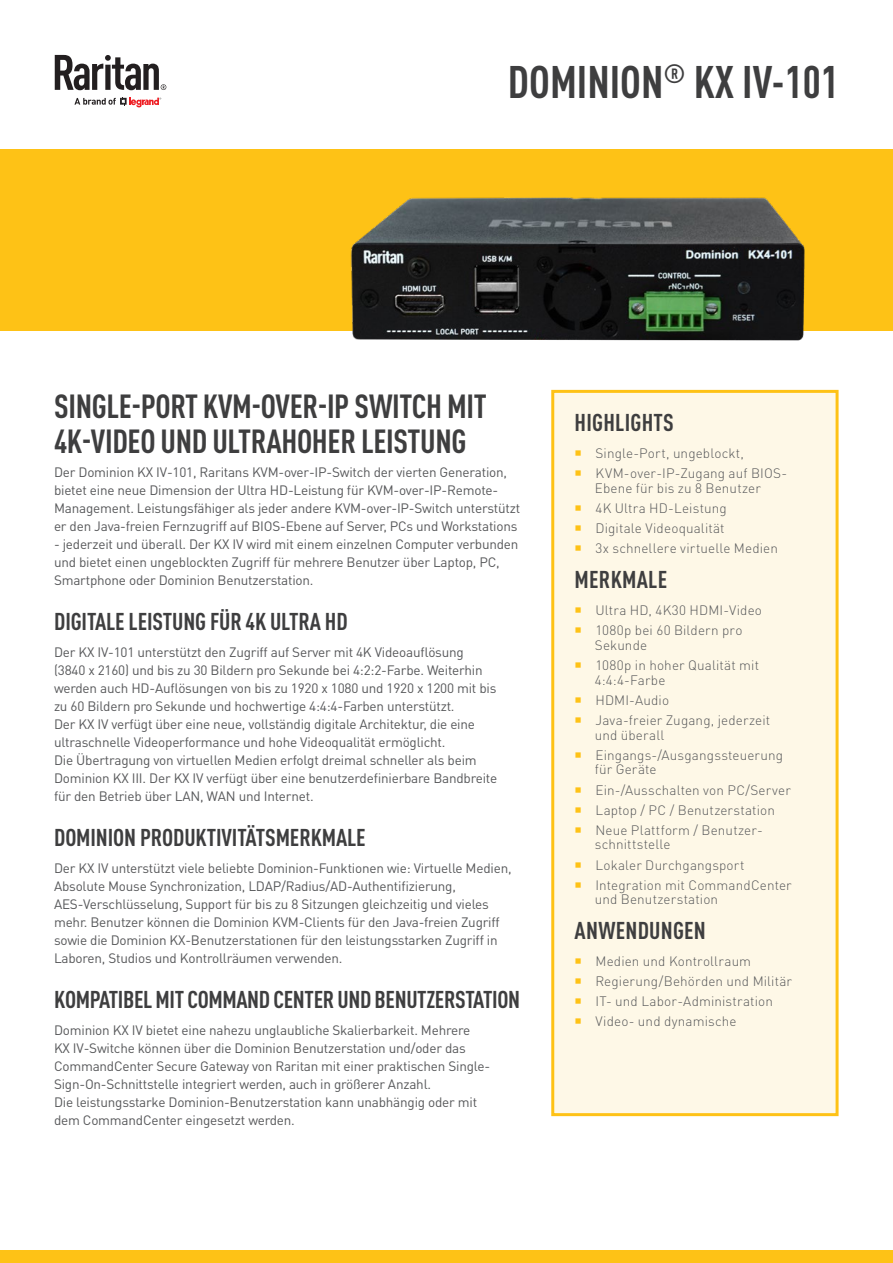
<style>
.page{position:relative;width:893px;height:1263px;background:#fff}
.page>*{position:absolute;margin:0;border:0;box-sizing:border-box;transform-origin:0 0}
.Header__banner__Con{font:700 condensed 45px "DIN Pro";color:#3e3e3f}
.Heading__CondBold_2{font:700 condensed 33px/34.5px "DIN Pro";letter-spacing:-.01em;color:#3e3e3f}
.Heading-Feature__Co{font:700 condensed 24px "DIN Pro";letter-spacing:-.005em;color:#3e3e3f}
.Heading_-_RHC_Callou{font:700 condensed 24px "DIN Pro";letter-spacing:.01em;color:#3e3e3f}
.Copy__Regular_9pt{font:13.5px/18px "DIN Pro";letter-spacing:-.015em;color:#57585a}
.t1{font:300 13.5px/14.7px "DIN Pro";letter-spacing:.01em;color:#57585a}
</style>
<div class="page">
<div style="left:0;top:149px;width:893px;height:182px;background:#fec216"></div>
<div style="left:0;top:1250px;width:893px;height:13px;background:#fec216"></div>
<div style="left:553px;top:391px;width:284px;height:724px;background:#fef8e7"></div>
<div style="left:551px;top:390px;width:287px;height:726px;border:3px solid #fec216"></div>
<svg style="left:74px;top:97px;width:87px;height:11px"></svg>
<svg style="left:55px;top:55px;width:111px;height:35px"></svg>
<img style="left:350px;top:197px;width:455px;height:144px">
<p class="Header__banner__Con" style="left:508px;top:55px;width:332px">DOMINION<sup>®</sup> KX IV-101</p>
<p class="Heading__CondBold_2" style="left:54px;top:389px;width:434px">SINGLE-PORT KVM-OVER-IP SWITCH MIT<br>4K-VIDEO UND ULTRAHOHER LEISTUNG</p>
<p class="Copy__Regular_9pt" style="left:54px;top:463px;width:468px">Der Dominion KX IV-101, Raritans KVM-over-IP-Switch der vierten Generation, bietet eine neue Dimension der Ultra HD-Leistung für KVM-over-IP-Remote-Management. Leistungsfähiger als jeder andere KVM-over-IP-Switch unterstützt er den Java-freien Fernzugriff auf BIOS-Ebene auf Server, PCs und Workstations</p>
<p class="Copy__Regular_9pt" style="left:54px;top:535px;width:466px">- jederzeit und überall. Der KX IV wird mit einem einzelnen Computer verbunden und bietet einen ungeblockten Zugriff für mehrere Benutzer über Laptop, PC,<br>Smartphone oder Dominion Benutzerstation.</p>
<p class="Heading-Feature__Co" style="left:54px;top:607px;width:295px">DIGITALE LEISTUNG FÜR 4K ULTRA HD</p>
<p class="Copy__Regular_9pt" style="left:54px;top:643px;width:445px">Der KX IV-101 unterstützt den Zugriff auf Server mit 4K Videoauflösung (3840 x 2160) und bis zu 30 Bildern pro Sekunde bei 4:2:2-Farbe. Weiterhin werden auch HD-Auflösungen von bis zu 1920 x 1080 und 1920 x 1200 mit bis zu 60 Bildern pro Sekunde und hochwertige 4:4:4-Farben unterstützt.<br>Der KX IV verfügt über eine neue, vollständig digitale Architektur, die eine ultraschnelle Videoperformance und hohe Videoqualität ermöglicht.<br>Die Übertragung von virtuellen Medien erfolgt dreimal schneller als beim Dominion KX III. Der KX IV verfügt über eine benutzerdefinierbare Bandbreite für den Betrieb über LAN, WAN und Internet.</p>
<p class="Heading-Feature__Co" style="left:54px;top:823px;width:313px">DOMINION PRODUKTIVITÄTSMERKMALE</p>
<p class="Copy__Regular_9pt" style="left:54px;top:859px;width:459px">Der KX IV unterstützt viele beliebte Dominion-Funktionen wie: Virtuelle Medien, Absolute Mouse Synchronization, LDAP/Radius/AD-Authentifizierung, AES-Verschlüsselung, Support für bis zu 8 Sitzungen gleichzeitig und vieles mehr. Benutzer können die Dominion KVM-Clients für den Java-freien Zugriff sowie die Dominion KX-Benutzerstationen für den leistungsstarken Zugriff in Laboren, Studios und Kontrollräumen verwenden.</p>
<p class="Heading-Feature__Co" style="left:54px;top:985px;width:467px">KOMPATIBEL MIT COMMAND CENTER UND BENUTZERSTATION</p>
<p class="Copy__Regular_9pt" style="left:54px;top:1021px;width:438px">Dominion KX IV bietet eine nahezu unglaubliche Skalierbarkeit. Mehrere<br>KX IV-Switche können über die Dominion Benutzerstation und/oder das CommandCenter Secure Gateway von Raritan mit einer praktischen Single-Sign-On-Schnittstelle integriert werden, auch in größerer Anzahl.<br>Die leistungsstarke Dominion-Benutzerstation kann unabhängig oder mit dem CommandCenter eingesetzt werden.</p>
<p class="Heading_-_RHC_Callou" style="left:575px;top:408px;width:101px">HIGHLIGHTS</p>
<p class="t1" style="left:595px;top:445px;width:150px">Single-Port, ungeblockt,</p>
<p class="t1" style="left:595px;top:465px;width:194px">KVM-over-IP-Zugang auf BIOS-<br>Ebene für bis zu 8 Benutzer</p>
<p class="t1" style="left:595px;top:500px;width:133px">4K Ultra HD-Leistung</p>
<p class="t1" style="left:595px;top:520px;width:131px">Digitale Videoqualität</p>
<p class="t1" style="left:595px;top:540px;width:184px">3x schnellere virtuelle Medien</p>
<p class="Heading_-_RHC_Callou" style="left:575px;top:565px;width:94px">MERKMALE</p>
<p class="t1" style="left:595px;top:602px;width:168px">Ultra HD, 4K30 HDMI-Video</p>
<p class="t1" style="left:595px;top:622px;width:149px">1080p bei 60 Bildern pro<br>Sekunde</p>
<p class="t1" style="left:595px;top:657px;width:166px">1080p in hoher Qualität mit<br>4:4:4-Farbe</p>
<p class="t1" style="left:595px;top:691px;width:75px">HDMI-Audio</p>
<p class="t1" style="left:595px;top:711px;width:177px">Java-freier Zugang, jederzeit und überall</p>
<p class="t1" style="left:595px;top:746px;width:190px">Eingangs-/Ausgangssteuerung für Geräte</p>
<p class="t1" style="left:595px;top:781px;width:197px">Ein-/Ausschalten von PC/Server</p>
<p class="t1" style="left:595px;top:801px;width:181px">Laptop / PC / Benutzerstation</p>
<p class="t1" style="left:595px;top:821px;width:170px">Neue Plattform / Benutzer&shy;schnittstelle</p>
<p class="t1" style="left:595px;top:856px;width:151px">Lokaler Durchgangsport</p>
<p class="t1" style="left:595px;top:876px;width:198px">Integration mit CommandCenter und Benutzerstation</p>
<p class="Heading_-_RHC_Callou" style="left:575px;top:916px;width:133px">ANWENDUNGEN</p>
<p class="t1" style="left:595px;top:952px;width:157px">Medien und Kontrollraum</p>
<p class="t1" style="left:595px;top:973px;width:198px">Regierung/Behörden und Militär</p>
<p class="t1" style="left:595px;top:993px;width:179px">IT- und Labor-Administration</p>
<p class="t1" style="left:595px;top:1013px;width:143px">Video- und dynamische</p>
</div>
